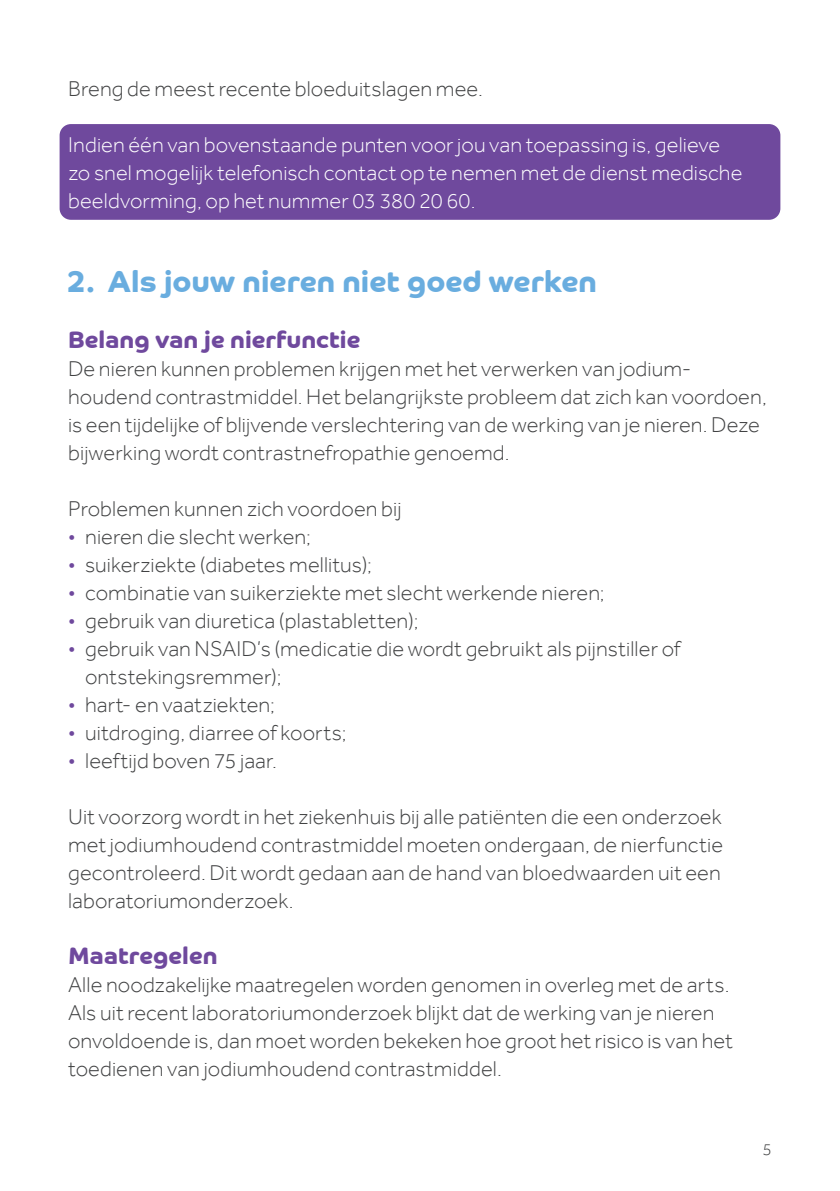
<style>
.page{position:relative;width:840px;height:1191px;background:#fff}
.page>*{position:absolute;margin:0;border:0;box-sizing:border-box;transform-origin:0 0}
.t1{font:700 30px "Co Headline";letter-spacing:.005em;color:#69addf}
.t2{font:700 24px "Co Headline";letter-spacing:.005em;color:#6f499d}
.t3{font:300 22px/28px "Effra";letter-spacing:.005em;color:#414243}
.t4{font:300 22px/28px "Effra";letter-spacing:.005em;color:#fff}
.t5{font:300 17px "Effra";color:#414243}
.s1{color:#6f499d}
</style>
<div class="page">
<div style="left:60px;top:124px;width:720px;height:96px;background:#6f499d;border-radius:11px"></div>
<p class="t3" style="left:68px;top:75px;width:416px">Breng de meest recente bloeduitslagen mee.</p>
<p class="t4" style="left:68px;top:131px;width:675px">Indien één van bovenstaande punten voor jou van toepassing is, gelieve zo snel mogelijk telefonisch contact op te nemen met de dienst medische beeldvorming, op het nummer 03 380 20 60.</p>
<h1 class="t1" style="left:68px;top:265px;width:530px">2. Als jouw nieren niet goed werken</h1>
<p class="t2" style="left:68px;top:326px;width:293px">Belang van je nierfunctie</p>
<p class="t3" style="left:68px;top:355px;width:700px">De nieren kunnen problemen krijgen met het verwerken van jodium&shy;houdend contrastmiddel. Het belangrijkste probleem dat zich kan voordoen, is een tijdelijke of blijvende verslechtering van de werking van je nieren. Deze bijwerking wordt contrastnefropathie genoemd.</p>
<p class="t3" style="left:68px;top:495px;width:335px">Problemen kunnen zich voordoen bij</p>
<p class="t3" style="left:68px;top:523px;width:244px"><span class="s1">•</span> nieren die slecht werken;</p>
<p class="t3" style="left:68px;top:551px;width:305px"><span class="s1">•</span> suikerziekte (diabetes mellitus);</p>
<p class="t3" style="left:68px;top:579px;width:538px"><span class="s1">•</span> combinatie van suikerziekte met slecht werkende nieren;</p>
<p class="t3" style="left:68px;top:607px;width:352px"><span class="s1">•</span> gebruik van diuretica (plastabletten);</p>
<p class="t3" style="left:85px;top:635px;width:597px;text-indent:-17px"><span class="s1">•</span> gebruik van NSAID’s (medicatie die wordt gebruikt als pijnstiller of ontstekingsremmer);</p>
<p class="t3" style="left:68px;top:691px;width:208px"><span class="s1">•</span> hart- en vaatziekten;</p>
<p class="t3" style="left:68px;top:719px;width:280px"><span class="s1">•</span> uitdroging, diarree of koorts;</p>
<p class="t3" style="left:68px;top:747px;width:210px"><span class="s1">•</span> leeftijd boven 75 jaar.</p>
<p class="t3" style="left:68px;top:803px;width:656px;text-align:justify">Uit voorzorg wordt in het ziekenhuis bij alle patiënten die een onderzoek met jodiumhoudend contrastmiddel moeten ondergaan, de nierfunctie gecontroleerd. Dit wordt gedaan aan de hand van bloedwaarden uit een laboratoriumonderzoek.</p>
<p class="t2" style="left:68px;top:942px;width:151px">Maatregelen</p>
<p class="t3" style="left:68px;top:971px;width:666px">Alle noodzakelijke maatregelen worden genomen in overleg met de arts.<br>Als uit recent laboratoriumonderzoek blijkt dat de werking van je nieren onvoldoende is, dan moet worden bekeken hoe groot het risico is van het toedienen van jodiumhoudend contrastmiddel.</p>
<p class="t5" style="left:762px;top:1140px;width:11px">5</p>
</div>
